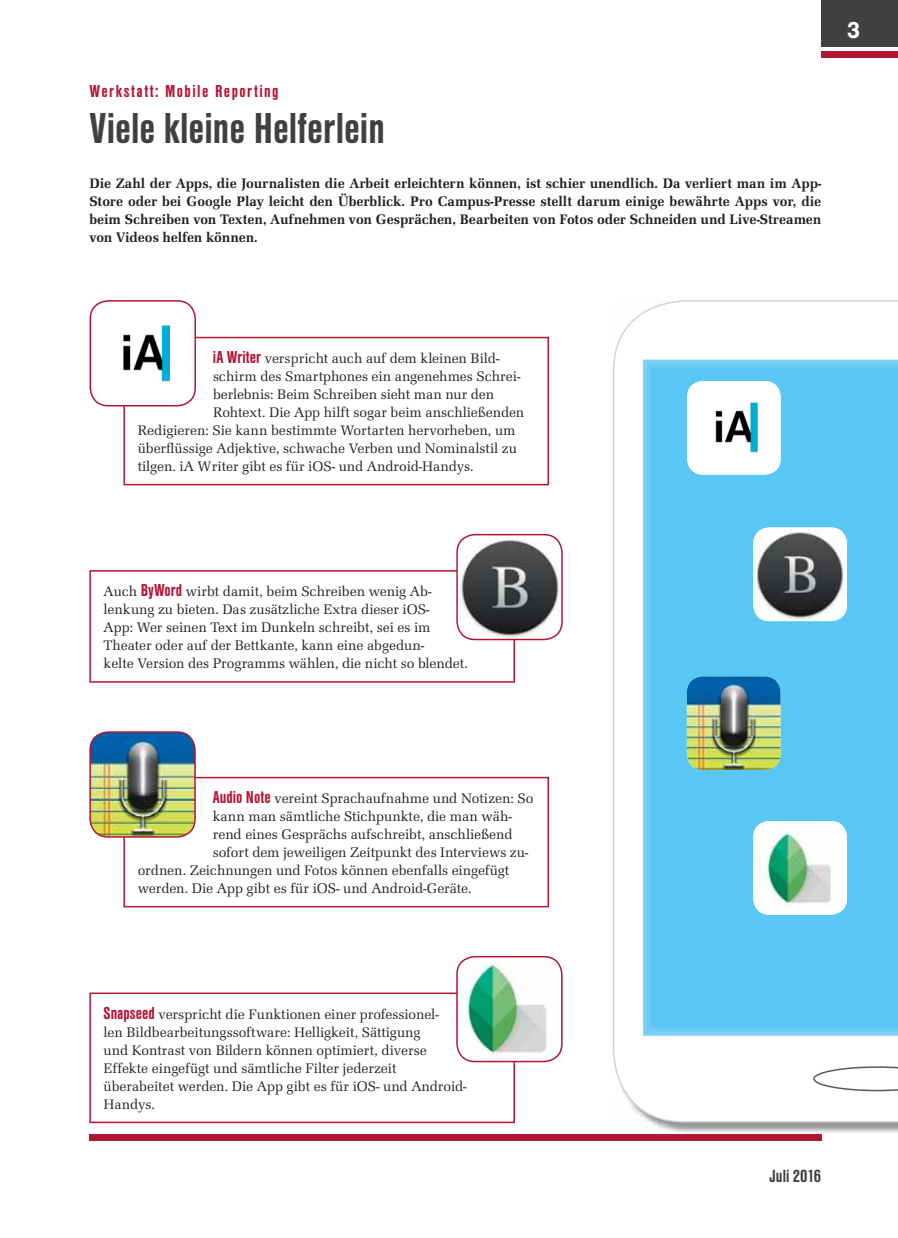
<style>
.page{position:relative;width:898px;height:1238px;background:#fff}
.page>*{position:absolute;margin:0;border:0;box-sizing:border-box;transform-origin:0 0}
.t1{font:700 condensed 45px "Sans";color:#404041}
.t2{font:700 24px "Sans";color:#fff}
.t3{font:700 condensed 18.15px "Sans";color:#404041}
.t4{font:700 condensed 18px "Sans";letter-spacing:.08em;color:#b41535}
.t5{font:14.25px/18px "Marseille";color:#231f20}
.t6{font:700 14.25px/18px "Marseille";letter-spacing:-.01em;color:#231f20;text-align:justify}
.s1{font-family:"Sans";font-weight:700;font-stretch:condensed;font-size:18px;color:#b41535}
</style>
<div class="page">
<div style="left:821px;top:0;width:76px;height:47px;background:#404041"></div>
<div style="left:821px;top:51px;width:76px;height:6px;background:#b41535"></div>
<div style="left:89px;top:1134px;width:732px;height:6px;background:#b41535"></div>
<div style="left:123px;top:337px;width:426px;height:148px;border:2px solid #b41535"></div>
<img style="left:90px;top:301px;width:105px;height:105px;border-radius:18px">
<div style="left:89px;top:300px;width:107px;height:106px;border:2px solid #b41535;border-radius:18px"></div>
<div style="left:123px;top:776px;width:426px;height:131px;border:2px solid #b41535"></div>
<img style="left:90px;top:732px;width:105px;height:104px;border-radius:18px">
<div style="left:89px;top:731px;width:107px;height:106px;border:2px solid #b41535;border-radius:18px"></div>
<div style="left:89px;top:992px;width:425px;height:131px;border:2px solid #b41535"></div>
<img style="left:457px;top:956px;width:104px;height:105px;border-radius:18px">
<div style="left:456px;top:955px;width:106px;height:107px;border:2px solid #b41535;border-radius:18px"></div>
<svg style="left:89px;top:570px;width:425px;height:112px"></svg>
<img style="left:457px;top:534px;width:13px;height:11px">
<img style="left:457px;top:534px;width:104px;height:105px;border-radius:18px">
<div style="left:456px;top:534px;width:106px;height:106px;border:2px solid #b41535;border-radius:18px"></div>
<img style="left:650px;top:1122px;width:10px;height:6px">
<svg style="left:613px;top:300px;width:284px;height:822px"></svg>
<img style="left:642px;top:359px;width:255px;height:676px">
<svg style="left:813px;top:1066px;width:84px;height:25px"></svg>
<img style="left:686px;top:381px;width:94px;height:93px">
<img style="left:686px;top:676px;width:94px;height:94px;border-radius:16px">
<img style="left:753px;top:821px;width:93px;height:93px">
<img style="left:753px;top:527px;width:93px;height:94px">
<p class="t4" style="left:89px;top:84px;width:191px">Werkstatt: Mobile Reporting</p>
<h1 class="t1" style="left:89px;top:111px;width:297px">Viele kleine Helferlein</h1>
<p class="t6" style="left:89px;top:175px;width:733px">Die Zahl der Apps, die Journalisten die Arbeit erleichtern können, ist schier unendlich. Da verliert man im App-Store oder bei Google Play leicht den Überblick. Pro Campus-Presse stellt darum einige bewährte Apps vor, die beim Schreiben von Texten, Aufnehmen von Gesprächen, Bearbeiten von Fotos oder Schneiden und Live-Streamen von Videos helfen können.</p>
<h2 class="t2" style="left:846px;top:22px;width:15px">3</h2>
<p class="t5" style="left:213px;top:351px;width:288px"><span class="s1">iA Writer</span> verspricht auch auf dem kleinen Bild-</p>
<p class="t5" style="left:213px;top:369px;width:309px">schirm des Smartphones ein angenehmes Schrei-</p>
<p class="t5" style="left:213px;top:387px;width:283px">berlebnis: Beim Schreiben sieht man nur den</p>
<p class="t5" style="left:213px;top:405px;width:313px">Rohtext. Die App hilft sogar beim anschließenden</p>
<p class="t5" style="left:138px;top:423px;width:379px">Redigieren: Sie kann bestimmte Wortarten hervorheben, um</p>
<p class="t5" style="left:138px;top:441px;width:380px">überflüssige Adjektive, schwache Verben und Nominalstil zu</p>
<p class="t5" style="left:138px;top:459px;width:337px">tilgen. iA Writer gibt es für iOS- und Android-Handys.</p>
<p class="t5" style="left:104px;top:584px;width:365px">Auch <span class="s1">ByWord</span> wirbt damit, beim Schreiben wenig Ab&shy;lenkung zu bieten. Das zusätzliche Extra dieser iOS-<br>App: Wer seinen Text im Dunkeln schreibt, sei es im Theater oder auf der Bettkante, kann eine abgedun-<br>kelte Version des Programms wählen, die nicht so blendet.</p>
<p class="t5" style="left:213px;top:790px;width:322px"><span class="s1">Audio Note</span> vereint Sprachaufnahme und Notizen: So</p>
<p class="t5" style="left:213px;top:808px;width:300px">kann man sämtliche Stichpunkte, die man wäh-</p>
<p class="t5" style="left:213px;top:826px;width:301px">rend eines Gesprächs aufschreibt, anschließend</p>
<p class="t5" style="left:213px;top:844px;width:317px">sofort dem jeweiligen Zeitpunkt des Interviews zu-</p>
<p class="t5" style="left:138px;top:862px;width:373px">ordnen. Zeichnungen und Fotos können ebenfalls eingefügt</p>
<p class="t5" style="left:138px;top:880px;width:335px">werden. Die App gibt es für iOS- und Android-Geräte.</p>
<p class="t5" style="left:104px;top:1006px;width:364px"><span class="s1">Snapseed</span> verspricht die Funktionen einer professionel-<br>len Bildbearbeitungssoftware: Helligkeit, Sättigung<br>und Kontrast von Bildern können optimiert, diverse Effekte eingefügt und sämtliche Filter jederzeit überabeitet werden. Die App gibt es für iOS- und Android-Handys.</p>
<p class="t3" style="left:769px;top:1169px;width:53px">Juli 2016</p>
</div>
